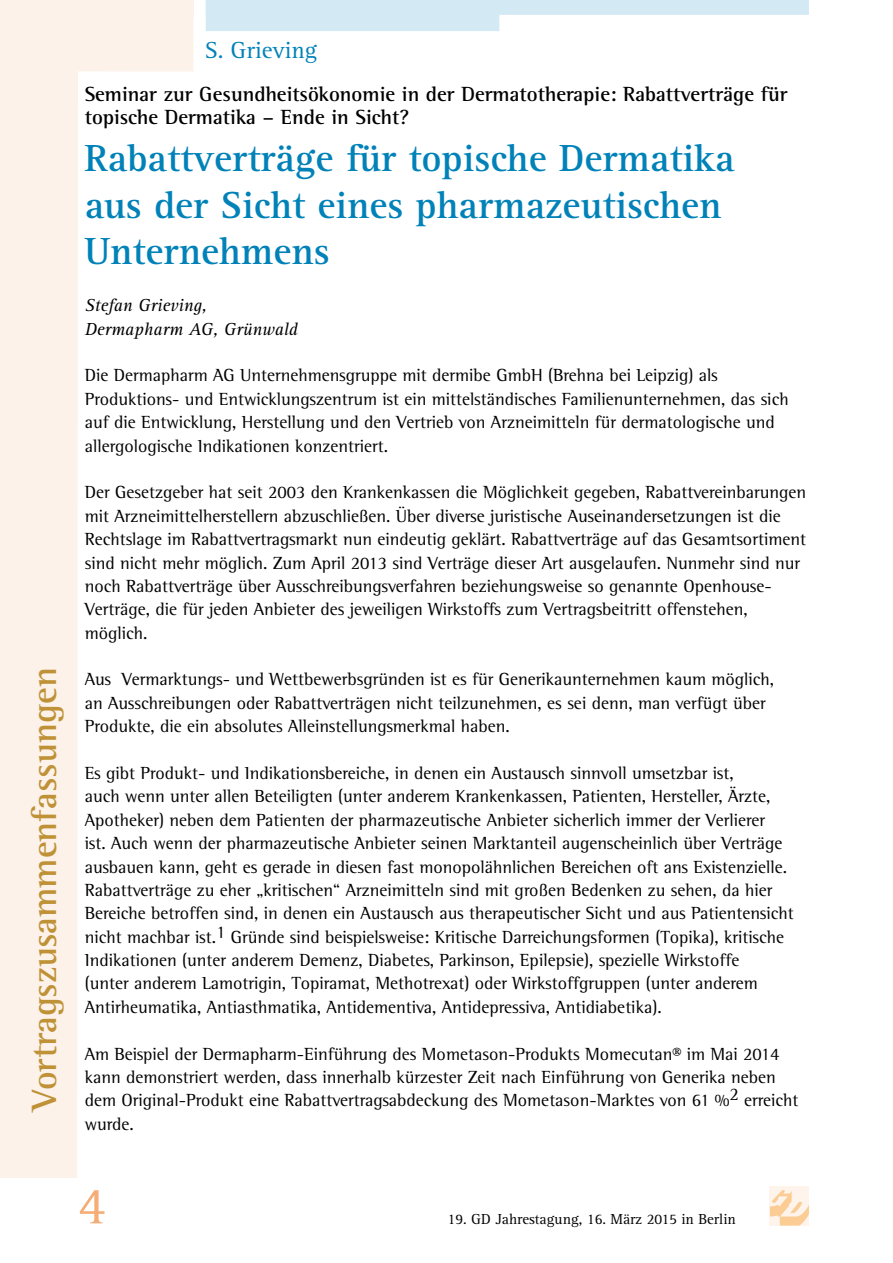
<style>
.page{position:relative;width:893px;height:1263px;background:#fff}
.page>*{position:absolute;margin:0;border:0;box-sizing:border-box;transform-origin:0 0}
.t1{font:54px "Agfa Rotis Serif";color:#f5ac75}
.t2{font:700 39px/46.8px "Agfa Rotis Serif";color:#0082b8}
.t3{font:700 36px "Agfa Rotis Semi Serif";color:#bf9237}
.t4{font:24px "Agfa Rotis Serif";color:#0082b8}
.t5{font:700 21px/23.4px "Agfa Rotis Semi Serif";color:#000}
.t6{font:18px/23.4px "Agfa Rotis Semi Serif";color:#000}
.t7{font:italic 18px/23.4px "Agfa Rotis Serif";color:#000}
.t8{font:15px "Agfa Rotis Serif";color:#000}
</style>
<div class="page">
<div style="left:770px;top:1186px;width:39px;height:39px;background:#fef4eb"></div>
<svg style="left:770px;top:1190px;width:39px;height:35px"></svg>
<svg style="left:0;top:0;width:194px;height:1178px"></svg>
<div style="left:0;top:0;width:193px;height:17px;background:#fcf2ea"></div>
<svg style="left:206px;top:0;width:603px;height:31px"></svg>
<h3 class="t3" style="left:23px;top:1111px;width:445px;rotate:-90deg">Vortragszusammenfassungen</h3>
<h3 class="t4" style="left:205px;top:36px;width:114px">S. Grieving</h3>
<p class="t5" style="left:85px;top:82px;width:704px">Seminar zur Gesundheitsökonomie in der Dermatotherapie: Rabattverträge für topische Dermatika – Ende in Sicht?</p>
<h2 class="t2" style="left:85px;top:135px;width:652px">Rabattverträge für topische Dermatika aus der Sicht eines pharmazeutischen<br>Unternehmens</h2>
<p class="t7" style="left:85px;top:294px;width:215px">Stefan Grieving,<br>Dermapharm AG, Grünwald</p>
<p class="t6" style="left:85px;top:364px;width:705px">Die Dermapharm AG Unternehmensgruppe mit dermibe GmbH (Brehna bei Leipzig) als Produktions- und Entwicklungszentrum ist ein mittelständisches Familienunternehmen, das sich auf die Entwicklung, Herstellung und den Vertrieb von Arzneimitteln für dermatologische und allergologische Indikationen konzentriert.</p>
<p class="t6" style="left:85px;top:481px;width:723px">Der Gesetzgeber hat seit 2003 den Krankenkassen die Möglichkeit gegeben, Rabattvereinbarungen mit Arzneimittelherstellern abzuschließen. Über diverse juristische Auseinandersetzungen ist die Rechtslage im Rabattvertragsmarkt nun eindeutig geklärt. Rabattverträge auf das Gesamtsortiment sind nicht mehr möglich. Zum April 2013 sind Verträge dieser Art ausgelaufen. Nunmehr sind nur noch Rabattverträge über Ausschreibungsverfahren beziehungsweise so genannte Openhouse-Verträge, die für jeden Anbieter des jeweiligen Wirkstoffs zum Vertragsbeitritt offenstehen, möglich.</p>
<p class="t6" style="left:85px;top:668px;width:691px">Aus Vermarktungs- und Wettbewerbsgründen ist es für Generikaunternehmen kaum möglich, an Ausschreibungen oder Rabattverträgen nicht teilzunehmen, es sei denn, man verfügt über<br>Produkte, die ein absolutes Alleinstellungsmerkmal haben.</p>
<p class="t6" style="left:85px;top:761px;width:710px">Es gibt Produkt- und Indikationsbereiche, in denen ein Austausch sinnvoll umsetzbar ist,<br>auch wenn unter allen Beteiligten (unter anderem Krankenkassen, Patienten, Hersteller, Ärzte, Apotheker) neben dem Patienten der pharmazeutische Anbieter sicherlich immer der Verlierer<br>ist. Auch wenn der pharmazeutische Anbieter seinen Marktanteil augenscheinlich über Verträge ausbauen kann, geht es gerade in diesen fast monopolähnlichen Bereichen oft ans Existenzielle.<br>Rabattverträge zu eher „kritischen“ Arzneimitteln sind mit großen Bedenken zu sehen, da hier Bereiche betroffen sind, in denen ein Austausch aus therapeutischer Sicht und aus Patientensicht nicht machbar ist.1 Gründe sind beispielsweise: Kritische Darreichungsformen (Topika), kritische Indikationen (unter anderem Demenz, Diabetes, Parkinson, Epilepsie), spezielle Wirkstoffe<br>(unter anderem Lamotrigin, Topiramat, Methotrexat) oder Wirkstoffgruppen (unter anderem Antirheumatika, Antiasthmatika, Antidementiva, Antidepressiva, Antidiabetika).</p>
<p class="t6" style="left:85px;top:1042px;width:715px">Am Beispiel der Dermapharm-Einführung des Mometason-Produkts Momecutan® im Mai 2014 kann demonstriert werden, dass innerhalb kürzester Zeit nach Einführung von Generika neben dem Original-Produkt eine Rabattvertragsabdeckung des Mometason-Marktes von 61 %2 erreicht wurde.</p>
<h1 class="t1" style="left:78px;top:1175px;width:30px">4</h1>
<p class="t8" style="left:448px;top:1210px;width:290px">19. GD Jahrestagung, 16. März 2015 in Berlin</p>
</div>
